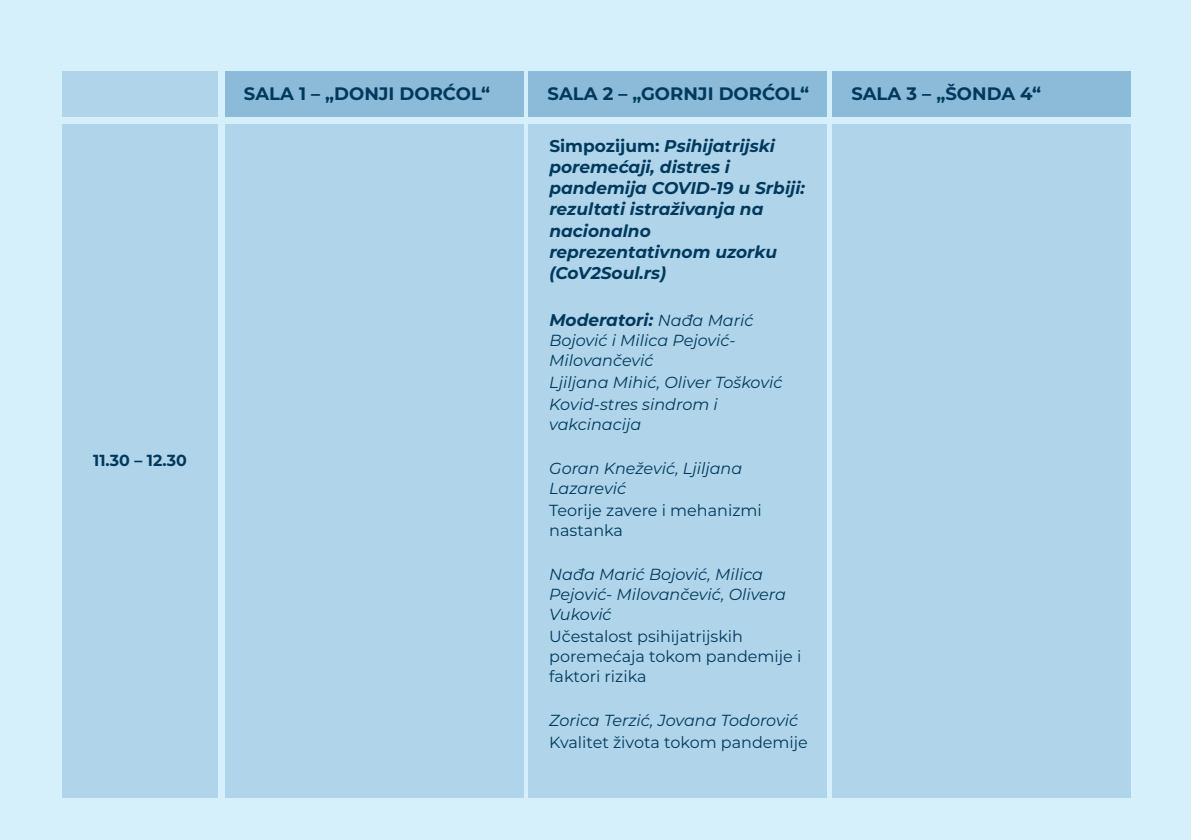
<style>
.page{position:relative;width:1191px;height:840px;background:#fff}
.page>*{position:absolute;margin:0;border:0;box-sizing:border-box;transform-origin:0 0}
.t1{font:700 18px "Montserrat";color:#00395d}
.t2{font:italic 700 17px/21px "Montserrat";color:#00395d}
.t3{font:italic 16px/19.8px "Montserrat";color:#00395d}
.t4{font:16px/19.8px "Montserrat";color:#00395d}
.t5{font:700 16px "Montserrat";color:#00395d}
.s1{font-style:normal}
.s2{font-weight:400;font-size:16px}
</style>
<div class="page">
<div style="left:0;top:0;width:1191px;height:839px;background:#d6f0fb"></div>
<div style="left:529px;top:124px;width:298px;height:672px;background:#b0d5ea"></div>
<div style="left:62px;top:124px;width:156px;height:672px;background:#b0d5ea"></div>
<div style="left:225px;top:124px;width:298px;height:672px;background:#b0d5ea"></div>
<div style="left:832px;top:124px;width:298px;height:672px;background:#b0d5ea"></div>
<div style="left:62px;top:71px;width:156px;height:45px;background:#b0d5ea"></div>
<div style="left:225px;top:71px;width:298px;height:45px;background:#8bbbd9"></div>
<div style="left:529px;top:71px;width:298px;height:45px;background:#8bbbd9"></div>
<div style="left:832px;top:71px;width:298px;height:46px;background:#8bbbd9"></div>
<p class="t5" style="left:93px;top:450px;width:95px">11.30 – 12.30</p>
<p class="t1" style="left:244px;top:83px;width:248px">SALA 1 – „DONJI DORĆOL“</p>
<p class="t1" style="left:547px;top:83px;width:263px">SALA 2 – „GORNJI DORĆOL“</p>
<p class="t1" style="left:851px;top:83px;width:191px">SALA 3 – „ŠONDA 4“</p>
<p class="t2" style="left:549px;top:135px;width:257px"><span class="s1">Simpozijum:</span> Psihijatrijski poremećaji, distres i pandemija COVID-19 u Srbiji: rezultati istraživanja na nacionalno reprezentativnom uzorku (CoV2Soul.rs)</p>
<p class="t2" style="left:549px;top:309px;width:206px">Moderatori: <span class="s2">Nađa Marić</span></p>
<p class="t3" style="left:549px;top:330px;width:188px">Bojović i Milica Pejović-<br>Milovančević</p>
<p class="t3" style="left:549px;top:371px;width:234px;line-height:22px">Ljilјana Mihić, Oliver Tošković<br>Kovid-stres sindrom i</p>
<p class="t3" style="left:549px;top:414px;width:93px">vakcinacija</p>
<p class="t3" style="left:549px;top:458px;width:194px">Goran Knežević, Ljilјana<br>Lazarević</p>
<p class="t4" style="left:549px;top:500px;width:214px">Teorije zavere i mehanizmi nastanka</p>
<p class="t3" style="left:549px;top:564px;width:238px">Nađa Marić Bojović, Milica<br>Pejović- Milovančević, Olivera<br>Vuković</p>
<p class="t4" style="left:549px;top:626px;width:254px">Učestalost psihijatrijskih poremećaja tokom pandemije i faktori rizika</p>
<p class="t3" style="left:549px;top:709px;width:250px">Zorica Terzić, Jovana Todorović</p>
<p class="t4" style="left:549px;top:731px;width:260px">Kvalitet života tokom pandemije</p>
</div>
